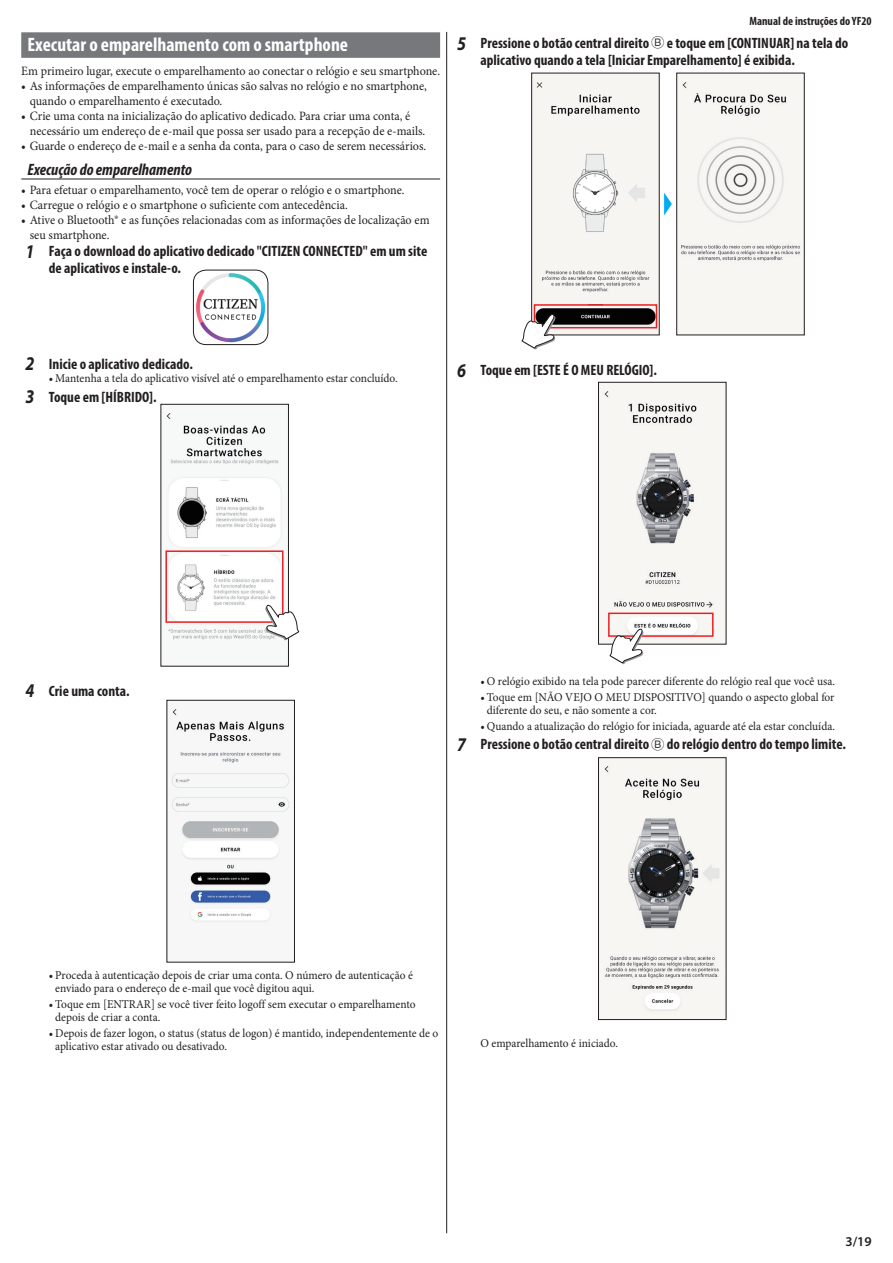
<style>
.page{position:relative;width:893px;height:1263px;background:#fff}
.page>*{position:absolute;margin:0;border:0;box-sizing:border-box;transform-origin:0 0}
.t1{font:700 condensed 19.5px "Myriad Pro";color:#fff}
.t2{font:italic 700 condensed 16.5px "Myriad Pro";color:#231f20}
.t3{font:700 condensed 15px/16.5px "Myriad Pro";color:#231f20}
.t4{font:600 13.5px "Myriad Pro";color:#231f20}
.t5{font:12.75px/15px "Minion Pro";color:#231f20;scale:.95 1}
.t6{font:12px/13.5px "Minion Pro";color:#231f20;scale:.95 1}
.t7{font:700 condensed 12px "Myriad Pro";color:#231f20}
.s1{font-style:italic;font-stretch:normal;font-size:19.5px}
.s2{font-family:"Amaruttf";font-weight:400;font-stretch:normal;font-size:13.5px}
</style>
<div class="page">
<hr style="left:446px;top:32px;width:1px;height:1201px;background:#231f20">
<div style="left:21px;top:32px;width:419px;height:26px;background:#76787b"></div>
<hr style="left:21px;top:179px;width:419px;height:1px;background:#231f20">
<img style="left:193px;top:270px;width:75px;height:75px">
<div style="left:193px;top:270px;width:75px;height:75px;border:1px solid #231f20;border-radius:13px"></div>
<img style="left:166px;top:413px;width:120px;height:228px">
<div style="left:161px;top:404px;width:128px;height:262px;border:1px solid #231f20"></div>
<div style="left:165px;top:550px;width:119px;height:73px;border:2px solid #ee1d23"></div>
<svg style="left:264px;top:604px;width:35px;height:36px"></svg>
<img style="left:171px;top:708px;width:119px;height:215px">
<div style="left:167px;top:700px;width:128px;height:262px;border:1px solid #231f20"></div>
<img style="left:678px;top:75px;width:124px;height:258px">
<div style="left:676px;top:73px;width:128px;height:262px;border:1px solid #231f20"></div>
<img style="left:533px;top:75px;width:124px;height:258px">
<div style="left:531px;top:73px;width:128px;height:262px;border:1px solid #231f20"></div>
<svg style="left:664px;top:193px;width:8px;height:22px"></svg>
<div style="left:534px;top:304px;width:123px;height:24px;border:2px solid #ee1d23"></div>
<svg style="left:521px;top:314px;width:35px;height:36px"></svg>
<img style="left:600px;top:384px;width:124px;height:258px">
<div style="left:598px;top:382px;width:128px;height:262px;border:1px solid #231f20"></div>
<div style="left:608px;top:613px;width:106px;height:24px;border:2px solid #ee1d23"></div>
<svg style="left:609px;top:628px;width:35px;height:36px"></svg>
<img style="left:600px;top:759px;width:124px;height:259px">
<div style="left:598px;top:757px;width:128px;height:263px;border:1px solid #231f20"></div>
<h1 class="t1" style="left:28px;top:32px;width:322px">Executar o emparelhamento com o smartphone</h1>
<p class="t5" style="left:21px;top:63px;width:442px">Em primeiro lugar, execute o emparelhamento ao conectar o relógio e seu smartphone.</p>
<p class="t5" style="left:30px;top:78px;width:420px;text-indent:-9px">• As informações de emparelhamento únicas são salvas no relógio e no smartphone, quando o emparelhamento é executado.</p>
<p class="t5" style="left:30px;top:108px;width:418px;text-indent:-9px">• Crie uma conta na inicialização do aplicativo dedicado. Para criar uma conta, é necessário um endereço de e-mail que possa ser usado para a recepção de e-mails.</p>
<p class="t5" style="left:21px;top:138px;width:428px">• Guarde o endereço de e-mail e a senha da conta, para o caso de serem necessários.</p>
<h2 class="t2" style="left:28px;top:159px;width:166px">Execução do emparelhamento</h2>
<p class="t5" style="left:21px;top:182px;width:405px">• Para efetuar o emparelhamento, você tem de operar o relógio e o smartphone.</p>
<p class="t5" style="left:21px;top:197px;width:345px">• Carregue o relógio e o smartphone o suficiente com antecedência.</p>
<p class="t5" style="left:30px;top:212px;width:422px;text-indent:-9px">• Ative o Bluetooth® e as funções relacionadas com as informações de localização em seu smartphone.</p>
<p class="t3" style="left:49px;top:243px;width:380px;text-indent:-23px"><span class="s1">1</span> Faça o download do aplicativo dedicado "CITIZEN CONNECTED" em um site de aplicativos e instale-o.</p>
<p class="t7" style="left:749px;top:14px;width:124px">Manual de instruções do YF20</p>
<p class="t3" style="left:480px;top:35px;width:369px;text-indent:-23px"><span class="s1">5</span> Pressione o botão central direito <span class="s2">B</span> e toque em [CONTINUAR] na tela do aplicativo quando a tela [Iniciar Emparelhamento] é exibida.</p>
<p class="t3" style="left:26px;top:355px;width:169px"><span class="s1">2</span> Inicie o aplicativo dedicado.</p>
<p class="t6" style="left:49px;top:372px;width:369px">• Mantenha a tela do aplicativo visível até o emparelhamento estar concluído.</p>
<p class="t3" style="left:26px;top:388px;width:133px"><span class="s1">3</span> Toque em [HÍBRIDO].</p>
<p class="t3" style="left:457px;top:362px;width:201px"><span class="s1">6</span> Toque em [ESTE É O MEU RELÓGIO].</p>
<p class="t3" style="left:26px;top:682px;width:106px"><span class="s1">4</span> Crie uma conta.</p>
<p class="t6" style="left:480px;top:675px;width:375px">• O relógio exibido na tela pode parecer diferente do relógio real que você usa.</p>
<p class="t6" style="left:487px;top:690px;width:367px;text-indent:-6px">• Toque em [NÃO VEJO O MEU DISPOSITIVO] quando o aspecto global for diferente do seu, e não somente a cor.</p>
<p class="t6" style="left:480px;top:719px;width:375px">• Quando a atualização do relógio for iniciada, aguarde até ela estar concluída.</p>
<p class="t3" style="left:457px;top:736px;width:390px"><span class="s1">7</span> Pressione o botão central direito <span class="s2">B</span> do relógio dentro do tempo limite.</p>
<p class="t6" style="left:55px;top:968px;width:378px;text-indent:-6px">• Proceda à autenticação depois de criar uma conta. O número de autenticação é enviado para o endereço de e-mail que você digitou aqui.</p>
<p class="t6" style="left:55px;top:997px;width:381px;text-indent:-6px">• Toque em [ENTRAR] se você tiver feito logoff sem executar o emparelhamento depois de criar a conta.</p>
<p class="t6" style="left:55px;top:1026px;width:405px;text-indent:-6px">• Depois de fazer logon, o status (status de logon) é mantido, independentemente de o aplicativo estar ativado ou desativado.</p>
<p class="t6" style="left:480px;top:1037px;width:146px">O emparelhamento é iniciado.</p>
<p class="t4" style="left:845px;top:1233px;width:28px">3/19</p>
</div>
